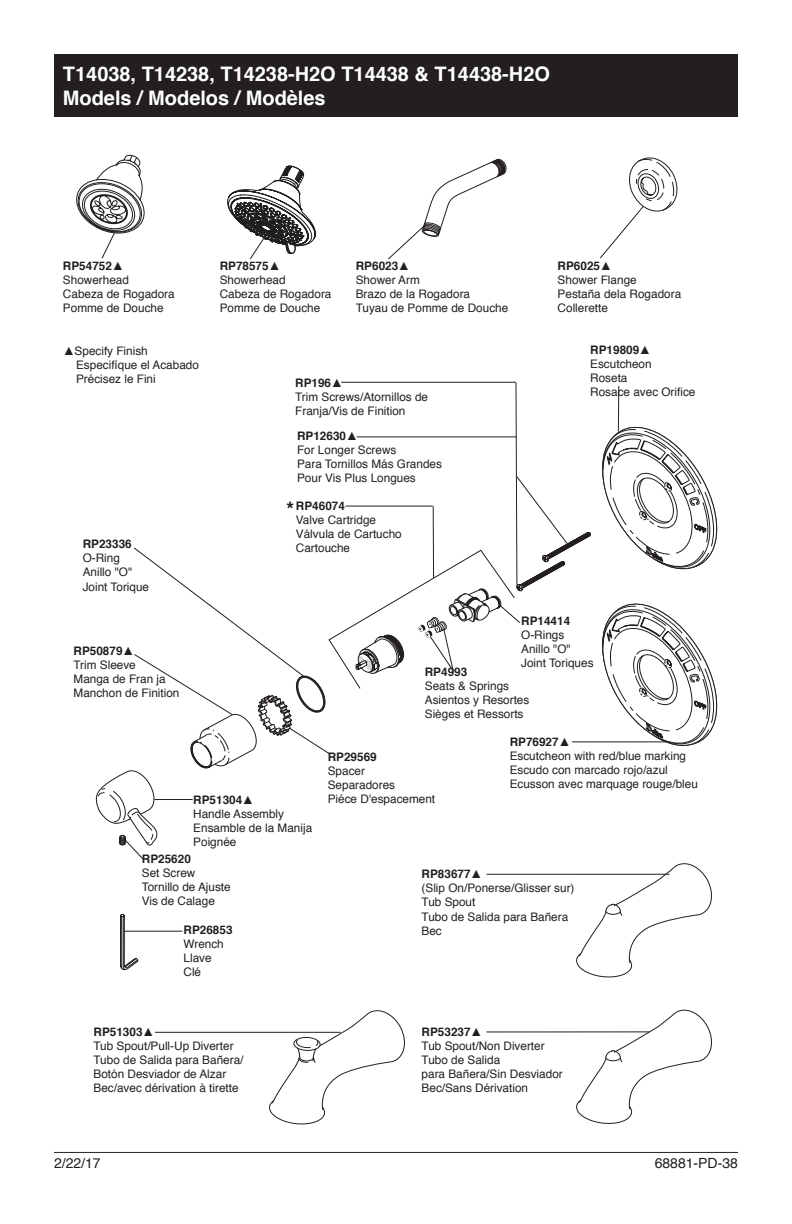
<style>
.page{position:relative;width:792px;height:1224px;background:#fff}
.page>*{position:absolute;margin:0;border:0;box-sizing:border-box;transform-origin:0 0}
.t1{font:700 20px/24px "Helvetica";color:#fff}
.t2{font:700 19.6px "Helvetica";color:#231f20}
.t3{font:14px "Helvetica";color:#231f20}
.t4{font:11.8px/14.2px "Helvetica";color:#231f20}
.t5{font:700 11.8px "Helvetica";color:#231f20}
.s1{font-weight:700}
.s2{font-family:"Arial"}
</style>
<div class="page">
<svg style="left:269px;top:1053px;width:134px;height:71px"></svg>
<svg style="left:576px;top:1009px;width:136px;height:115px"></svg>
<svg style="left:155px;top:381px;width:460px;height:672px"></svg>
<div style="left:54px;top:54px;width:684px;height:63px;background:#231f20"></div>
<hr style="left:54px;top:1152px;width:684px;height:1px;background:#231f20">
<svg style="left:76px;top:155px;width:69px;height:104px"></svg>
<svg style="left:227px;top:165px;width:89px;height:95px"></svg>
<svg style="left:388px;top:158px;width:119px;height:102px"></svg>
<svg style="left:600px;top:157px;width:78px;height:102px"></svg>
<hr style="left:155px;top:1032px;width:186px;height:1px;background:#231f20">
<hr style="left:487px;top:1031px;width:163px;height:1px;background:#231f20">
<svg style="left:95px;top:382px;width:622px;height:596px"></svg>
<hr style="left:572px;top:741px;width:96px;height:1px;background:#231f20">
<h1 class="t1" style="left:63px;top:62px;width:489px">T14038, T14238, T14238-H2O T14438 &amp; T14438-H2O<br>Models / Modelos / Modèles</h1>
<p class="t4" style="left:63px;top:259px;width:113px"><span class="s1">RP54752</span><span class="s2">▲<br></span>Showerhead<br>Cabeza de Rogadora<br>Pomme de Douche</p>
<p class="t4" style="left:76px;top:344px;width:124px;text-indent:-13px"><span class="s2">▲</span>Specify Finish<br>Especifíque el Acabado<br>Précisez le Fini</p>
<p class="t5" style="left:83px;top:535px;width:51px">RP23336</p>
<p class="t4" style="left:83px;top:551px;width:68px">O-Ring<br>Anillo "O"<br>Joint Torique</p>
<p class="t4" style="left:74px;top:644px;width:107px"><span class="s1">RP50879</span><span class="s2">▲<br></span>Trim Sleeve<br>Manga de Fran ja<br>Manchon de Finition</p>
<p class="t4" style="left:220px;top:259px;width:113px"><span class="s1">RP78575</span><span class="s2">▲<br></span>Showerhead<br>Cabeza de Rogadora<br>Pomme de Douche</p>
<p class="t4" style="left:356px;top:259px;width:154px"><span class="s1">RP6023</span><span class="s2">▲<br></span>Shower Arm<br>Brazo de la Rogadora<br>Tuyau de Pomme de Douche</p>
<p class="t4" style="left:558px;top:259px;width:125px"><span class="s1">RP6025</span><span class="s2">▲<br></span>Shower Flange<br>Pestaña dela Rogadora<br>Collerette</p>
<p class="t4" style="left:295px;top:376px;width:134px"><span class="s1">RP196</span><span class="s2">▲<br></span>Trim Screws/Atornillos de<br>Franja/Vis de Finition</p>
<p class="t4" style="left:297px;top:429px;width:146px"><span class="s1">RP12630</span><span class="s2">▲<br></span>For Longer Screws<br>Para Tornillos Más Grandes<br>Pour Vis Plus Longues</p>
<p class="t5" style="left:296px;top:496px;width:51px">RP46074</p>
<p class="t4" style="left:296px;top:513px;width:107px">Valve Cartridge<br>Válvula de Cartucho<br>Cartouche</p>
<h2 class="t2" style="left:286px;top:493px;width:9px">*</h2>
<p class="t4" style="left:590px;top:343px;width:107px"><span class="s1">RP19809</span><span class="s2">▲<br></span>Escutcheon<br>Roseta<br>Rosace avec Orifice</p>
<p class="t5" style="left:521px;top:611px;width:51px">RP14414</p>
<p class="t4" style="left:521px;top:628px;width:74px">O-Rings<br>Anillo "O"<br>Joint Toriques</p>
<p class="t5" style="left:425px;top:662px;width:44px">RP4993</p>
<p class="t4" style="left:425px;top:679px;width:106px">Seats &amp; Springs<br>Asientos y Resortes<br>Sièges et Ressorts</p>
<p class="t4" style="left:193px;top:793px;width:120px"><span class="s1">RP51304</span><span class="s2">▲<br></span>Handle Assembly<br>Ensamble de la Manija<br>Poignée</p>
<p class="t5" style="left:142px;top:849px;width:51px">RP25620</p>
<p class="t4" style="left:142px;top:866px;width:90px">Set Screw<br>Tornillo de Ajuste<br>Vis de Calage</p>
<p class="t5" style="left:184px;top:920px;width:51px">RP26853</p>
<p class="t4" style="left:184px;top:937px;width:42px">Wrench<br>Llave<br>Clé</p>
<p class="t5" style="left:328px;top:747px;width:51px">RP29569</p>
<p class="t4" style="left:328px;top:764px;width:109px">Spacer<br>Separadores<br>Piéce D'espacement</p>
<p class="t4" style="left:510px;top:735px;width:190px"><span class="s1">RP76927</span><span class="s2">▲<br></span>Escutcheon with red/blue marking<br>Escudo con marcado rojo/azul<br>Ecusson avec marquage rouge/bleu</p>
<p class="t4" style="left:422px;top:867px;width:154px"><span class="s1">RP83677</span><span class="s2">▲<br></span>(Slip On/Ponerse/Glisser sur)<br>Tub Spout<br>Tubo de Salida para Bañera<br>Bec</p>
<p class="t4" style="left:94px;top:1025px;width:151px"><span class="s1">RP51303</span><span class="s2">▲<br></span>Tub Spout/Pull-Up Diverter<br>Tubo de Salida para Bañera/<br>Botón Desviador de Alzar<br>Bec/avec dérivation à tirette</p>
<p class="t4" style="left:422px;top:1025px;width:143px"><span class="s1">RP53237</span><span class="s2">▲<br></span>Tub Spout/Non Diverter<br>Tubo de Salida<br>para Bañera/Sin Desviador<br>Bec/Sans Dérivation</p>
<p class="t3" style="left:54px;top:1152px;width:48px">2/22/17</p>
<p class="t3" style="left:655px;top:1152px;width:85px">68881-PD-38</p>
</div>
